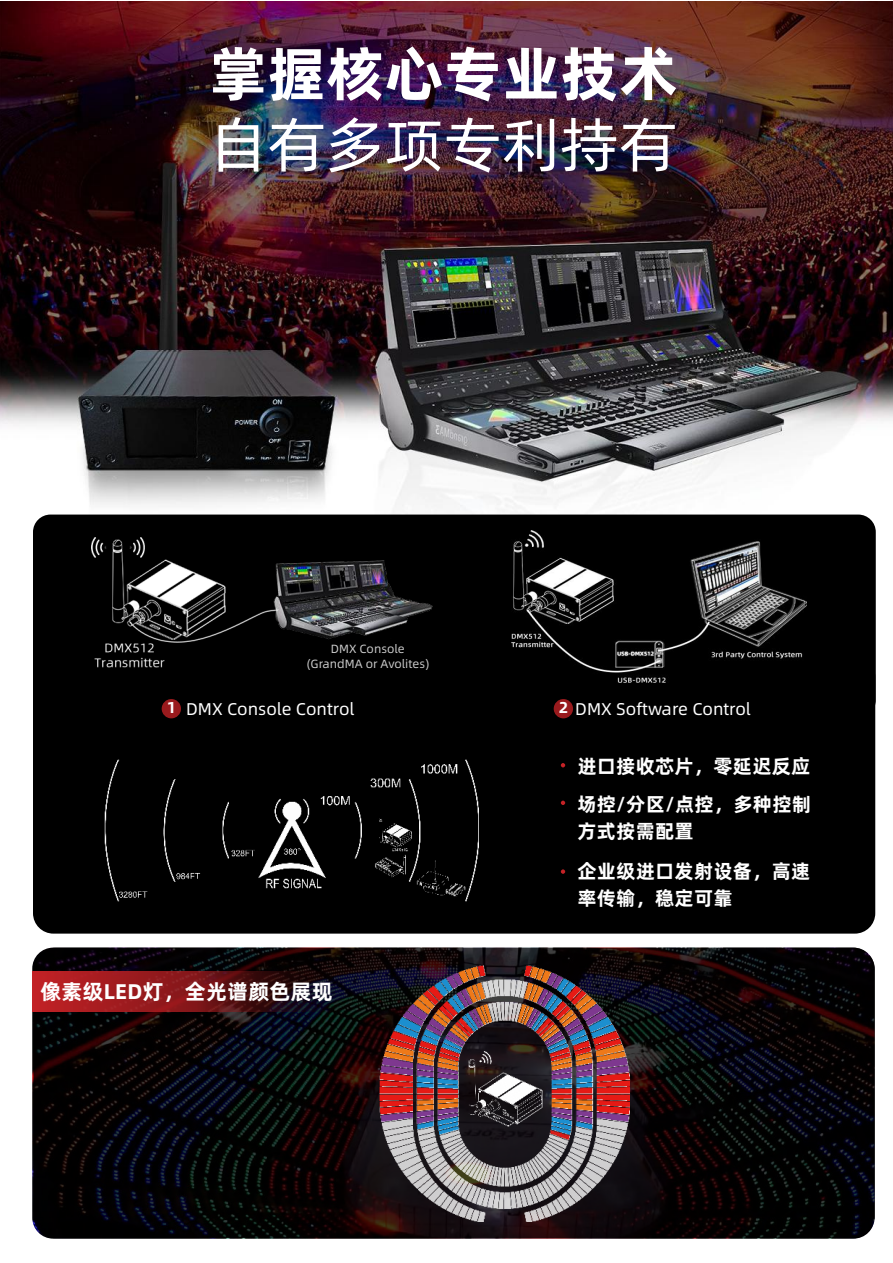
<style>
.page{position:relative;width:893px;height:1263px;background:#fff}
.page>*{position:absolute;margin:0;border:0;box-sizing:border-box;transform-origin:0 0}
.t1{font:700 59.55px "Alibaba Pu Hui Ti";color:#fff}
.t2{font:59.55px "Alibaba Pu Hui Ti";color:#fff}
.t3{font:700 21.3px "Alibaba Pu Hui Ti";letter-spacing:.01em;color:#fff}
.t4{font:700 19.5px/37.7px "Alibaba Pu Hui Ti";letter-spacing:.01em;color:#fff}
.t5{font:16.95px "Alibaba Pu Hui Ti";color:#fff}
.t6{font:11.85px/14.2px "Alibaba Pu Hui Ti";color:#fefefe;text-align:center}
.s1{font-weight:700;font-size:15.75px}
</style>
<div class="page">
<img style="left:0;top:1px;width:893px;height:1222px">
<div style="left:33px;top:657px;width:842px;height:277px;background:#000;border-radius:20px"></div>
<div style="left:33px;top:515px;width:843px;height:203px;background:#000;border-radius:17px"></div>
<img style="left:92px;top:537px;width:341px;height:131px">
<svg style="left:561px;top:763px;width:4px;height:4px"></svg>
<svg style="left:561px;top:801px;width:4px;height:4px"></svg>
<svg style="left:561px;top:869px;width:4px;height:5px"></svg>
<svg style="left:34px;top:948px;width:841px;height:290px;background:#0a0609"></svg>
<svg style="left:32px;top:972px;width:320px;height:39px;background:#6d151b"></svg>
<img style="left:105px;top:759px;width:374px;height:142px">
<img style="left:379px;top:965px;width:250px;height:257px">
<img style="left:512px;top:530px;width:295px;height:152px">
<div style="left:162px;top:699px;width:19px;height:19px;background:#991a1d;border-radius:50%"></div>
<div style="left:554px;top:699px;width:19px;height:19px;background:#991a1d;border-radius:50%"></div>
<div style="left:287px;top:640px;width:160px;height:33px;background:#000"></div>
<h1 class="t1" style="left:209px;top:27px;width:470px">掌握核心专业技术</h1>
<h1 class="t2" style="left:209px;top:100px;width:470px">自有多项专利持有</h1>
<p class="t6" style="left:306px;top:641px;width:125px">DMX Console (GrandMA or Avolites)</p>
<p class="t5" style="left:167px;top:696px;width:189px"><span class="s1">1</span> DMX Console Control</p>
<p class="t5" style="left:559px;top:696px;width:194px"><span class="s1">2</span> DMX Software Control</p>
<p class="t3" style="left:40px;top:974px;width:294px">像素级LED灯，全光谱颜色展现</p>
<p class="t4" style="left:577px;top:746px;width:235px">进口接收芯片，零延迟反应场控/分区/点控，多种控制</p>
<p class="t4" style="left:577px;top:810px;width:235px;line-height:39.9px">方式按需配置<br>企业级进口发射设备，高速</p>
<p class="t4" style="left:577px;top:878px;width:157px">率传输，稳定可靠</p>
</div>
